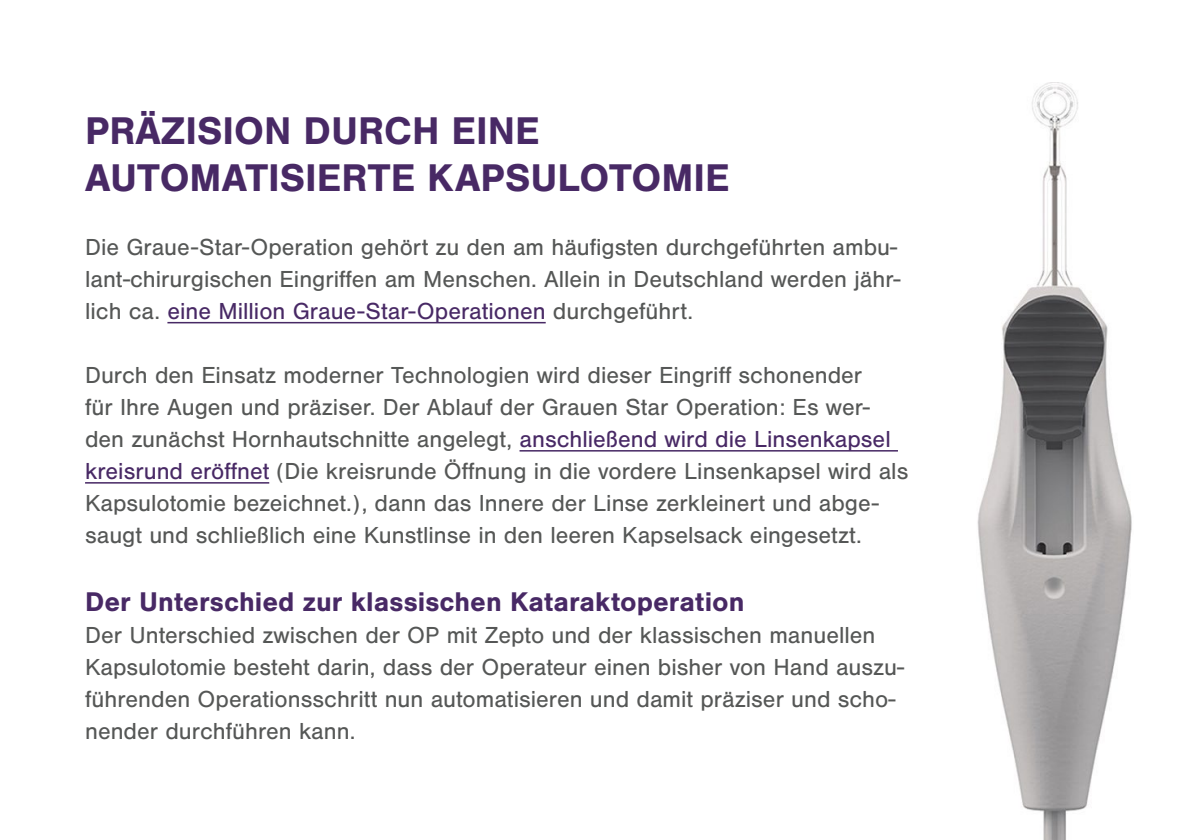
<style>
.page{position:relative;width:1191px;height:840px;background:#fff}
.page>*{position:absolute;margin:0;border:0;box-sizing:border-box;transform-origin:0 0}
.t1{font:700 40px/46px "Nimbus San";color:#482965}
.t2{font:700 28px "Nimbus San";color:#482965}
.t3{font:24px/32px "Nimbus San";color:#555756}
.s1{color:#482965}
</style>
<div class="page">
<hr style="left:167px;top:322px;width:379px;height:1px;background:#482965">
<hr style="left:519px;top:450px;width:379px;height:1px;background:#482965">
<hr style="left:85px;top:482px;width:184px;height:1px;background:#482965">
<img style="left:977px;top:82px;width:155px;height:757px">
<h1 class="t1" style="left:85px;top:108px;width:646px">PRÄZISION DURCH EINE<br>AUTOMATISIERTE KAPSULOTOMIE</h1>
<p class="t3" style="left:85px;top:231px;width:817px">Die Graue-Star-Operation gehört zu den am häufigsten durchgeführten ambu&shy;lant-chirurgischen Eingriffen am Menschen. Allein in Deutschland werden jähr&shy;lich ca. <span class="s1">eine Million Graue-Star-Operationen</span> durchgeführt.</p>
<p class="t3" style="left:85px;top:359px;width:825px">Durch den Einsatz moderner Technologien wird dieser Eingriff schonender<br>für Ihre Augen und präziser. Der Ablauf der Grauen Star Operation: Es wer&shy;den zunächst Hornhautschnitte angelegt, <span class="s1">anschließend wird die Linsenkapsel kreisrund eröffnet</span> (Die kreisrunde Öffnung in die vordere Linsenkapsel wird als Kapsulotomie bezeichnet.), dann das Innere der Linse zerkleinert und abge&shy;saugt und schließlich eine Kunstlinse in den leeren Kapselsack eingesetzt.</p>
<p class="t2" style="left:85px;top:585px;width:661px">Der Unterschied zur klassischen Kataraktoperation</p>
<p class="t3" style="left:85px;top:619px;width:820px">Der Unterschied zwischen der OP mit Zepto und der klassischen manuellen Kapsulotomie besteht darin, dass der Operateur einen bisher von Hand auszu&shy;führenden Operationsschritt nun automatisieren und damit präziser und scho&shy;nender durchführen kann.</p>
</div>
